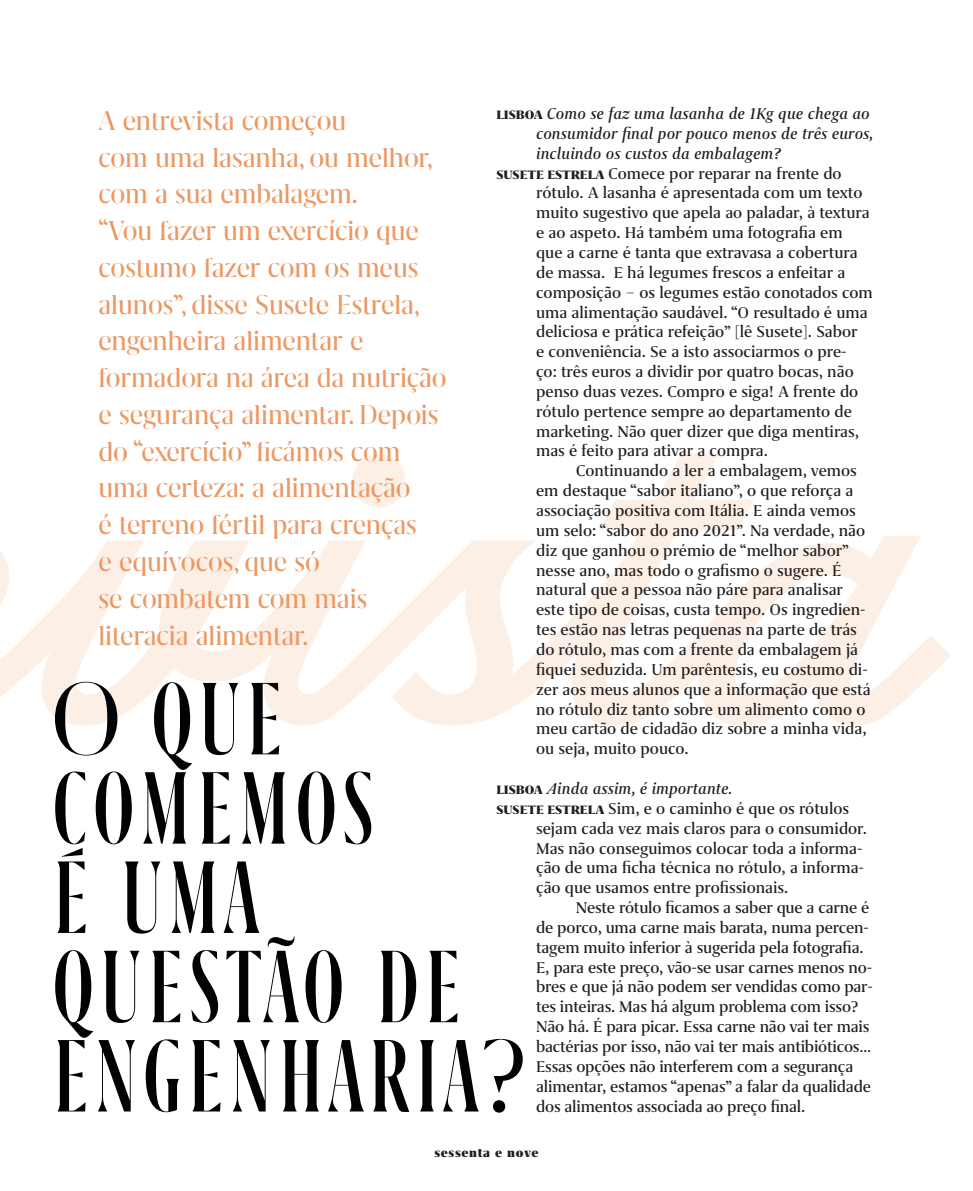
<style>
.page{position:relative;width:973px;height:1191px;background:#fff}
.page>*{position:absolute;margin:0;border:0;box-sizing:border-box;transform-origin:0 0}
.entrevista_resposta{font:119px/89.2px "Grifo Combo";color:#010203}
.entrevista_resposta-2{font:31.5px/36.8px "Grifo L";color:#ec9863}
.entrevista_resposta-3{font:500 17.85px/19.8px "Grifo S";color:#231f20}
.entrevista_resposta-4{font:italic 500 17.85px/19.8px "Grifo S";color:#231f20}
.t1{font:900 14px "Grifo S";letter-spacing:.05em;color:#231f20}
.s1{font-weight:900;font-style:normal;font-size:14px}
.s2{font-weight:900;font-size:14px}
</style>
<div class="page">
<svg style="left:0;top:453px;width:950px;height:272px"></svg>
<p class="entrevista_resposta-4" style="left:536px;top:104px;width:339px;text-indent:-40px"><span class="s1">LISBOA</span> Como se faz uma lasanha de 1Kg que chega ao consumidor final por pouco menos de três euros, incluindo os custos da embalagem?</p>
<p class="entrevista_resposta-3" style="left:536px;top:163px;width:338px;text-indent:-40px"><span class="s2">SUSETE ESTRELA</span> Comece por reparar na frente do rótulo. A lasanha é apresentada com um texto muito sugestivo que apela ao paladar, à textura e ao aspeto. Há também uma fotografia em que a carne é tanta que extravasa a cobertura de massa. E há legumes frescos a enfeitar a composição − os legumes estão conotados com uma alimentação saudável. “O resultado é uma deliciosa e prática refeição” [lê Susete]. Sabor<br>e conveniência. Se a isto associarmos o pre-<br>ço: três euros a dividir por quatro bocas, não penso duas vezes. Compro e siga! A frente do rótulo pertence sempre ao departamento de marketing. Não quer dizer que diga mentiras, mas é feito para ativar a compra.</p>
<p class="entrevista_resposta-3" style="left:536px;top:461px;width:336px;text-indent:40px">Continuando a ler a embalagem, vemos em destaque “sabor italiano”, o que reforça a associação positiva com Itália. E ainda vemos um selo: “sabor do ano 2021”. Na verdade, não diz que ganhou o prémio de “melhor sabor” nesse ano, mas todo o grafismo o sugere. É natural que a pessoa não páre para analisar este tipo de coisas, custa tempo. Os ingredien&shy;tes estão nas letras pequenas na parte de trás do rótulo, mas com a frente da embalagem já fiquei seduzida. Um parêntesis, eu costumo di&shy;zer aos meus alunos que a informação que está no rótulo diz tanto sobre um alimento como o meu cartão de cidadão diz sobre a minha vida, ou seja, muito pouco.</p>
<p class="entrevista_resposta-4" style="left:496px;top:778px;width:238px"><span class="s1">LISBOA</span> Ainda assim, é importante.</p>
<p class="entrevista_resposta-3" style="left:536px;top:798px;width:332px;text-indent:-40px"><span class="s2">SUSETE ESTRELA</span> Sim, e o caminho é que os rótulos sejam cada vez mais claros para o consumidor.<br>Mas não conseguimos colocar toda a informa&shy;ção de uma ficha técnica no rótulo, a informa&shy;ção que usamos entre profissionais.</p>
<p class="entrevista_resposta-3" style="left:536px;top:897px;width:338px;text-indent:40px">Neste rótulo ficamos a saber que a carne é de porco, uma carne mais barata, numa percen&shy;tagem muito inferior à sugerida pela fotografia.<br>E, para este preço, vão-se usar carnes menos no&shy;bres e que já não podem ser vendidas como par&shy;tes inteiras. Mas há algum problema com isso?<br>Não há. É para picar. Essa carne não vai ter mais bactérias por isso, não vai ter mais antibióticos… Essas opções não interferem com a segurança alimentar, estamos “apenas” a falar da qualidade dos alimentos associada ao preço final.</p>
<p class="entrevista_resposta-2" style="left:98px;top:102px;width:249px">A entrevista começou</p>
<p class="entrevista_resposta-2" style="left:98px;top:139px;width:336px">com uma lasanha, ou melhor, com a sua embalagem.</p>
<p class="entrevista_resposta-2" style="left:98px;top:212px;width:350px">“Vou fazer um exercício que costumo fazer com os meus alunos”, disse Susete Estrela, engenheira alimentar e formadora na área da nutrição e segurança alimentar. Depois do “exercício” ficámos com</p>
<p class="entrevista_resposta-2" style="left:98px;top:470px;width:314px">uma certeza: a alimentação</p>
<p class="entrevista_resposta-2" style="left:98px;top:506px;width:320px">é terreno fértil para crenças</p>
<p class="entrevista_resposta-2" style="left:98px;top:543px;width:223px">e equívocos, que só</p>
<p class="entrevista_resposta-2" style="left:98px;top:580px;width:270px">se combatem com mais literacia alimentar.</p>
<p class="entrevista_resposta" style="left:50px;top:678px;width:237px">O QUE</p>
<p class="entrevista_resposta" style="left:50px;top:767px;width:329px">COMEMOS</p>
<p class="entrevista_resposta" style="left:50px;top:856px;width:213px">É UMA</p>
<p class="entrevista_resposta" style="left:50px;top:945px;width:478px">QUESTÃO DE<br>ENGENHARIA?</p>
<p class="t1" style="left:434px;top:1144px;width:106px">sessenta e nove</p>
</div>
